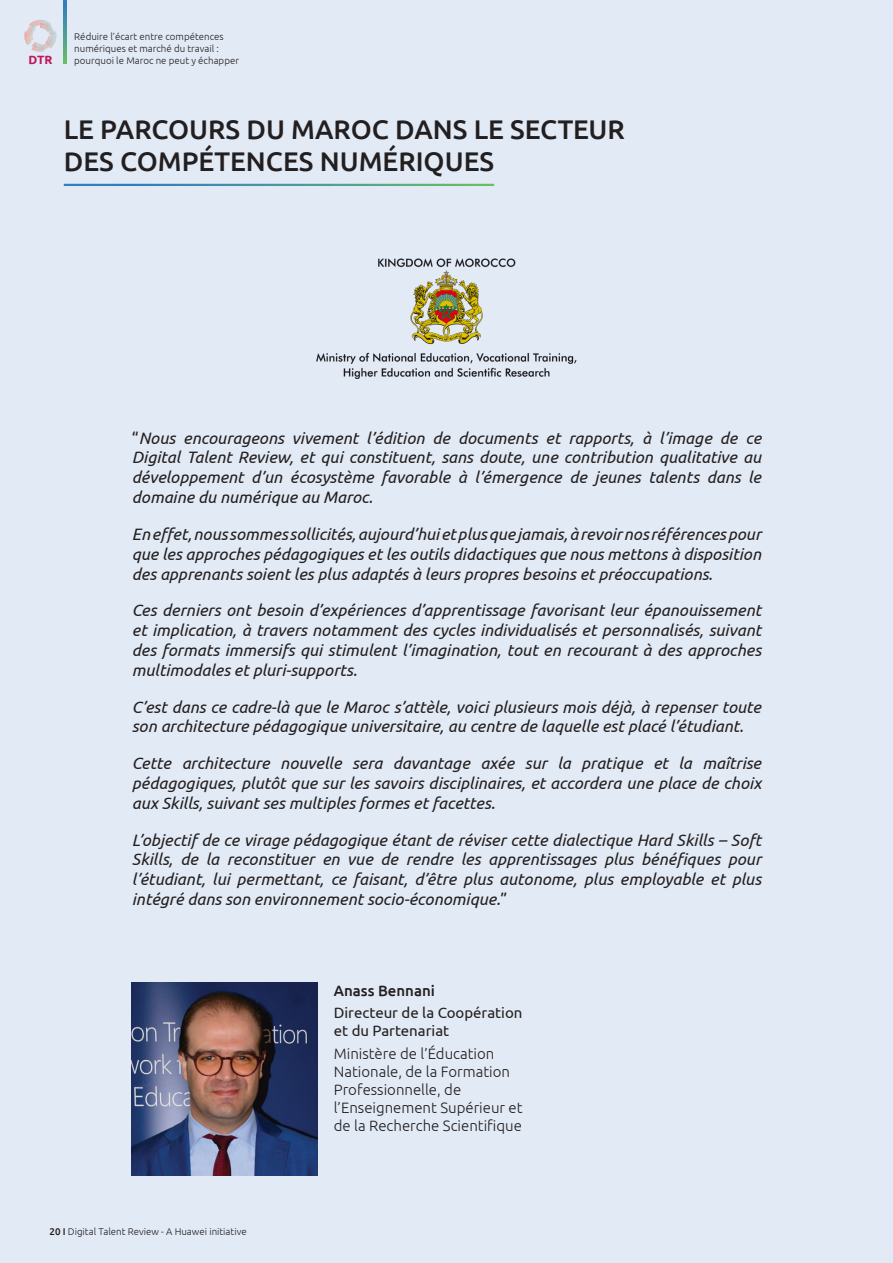
<style>
.page{position:relative;width:893px;height:1263px;background:#e2eaf5}
.page>*{position:absolute;margin:0;border:0;box-sizing:border-box;transform-origin:0 0}
.Heading_A{font:500 27px/32.4px "Ubuntu";color:#231f20}
.Body_copy_8_9_6{font:italic 16.5px/19.8px "Ubuntu";color:#231f20;text-align:justify}
.Body_copy_8_9_6-2{font:300 15px/18px "Ubuntu";color:#231f20}
.Body_copy_8_9_6-3{font:15px/18px "Ubuntu";color:#231f20}
.Body_copy_8_9_6-4{font:500 15px "Ubuntu";color:#231f20}
.t1{font:700 12px "Ubuntu";color:#bf175a}
.t2{font:300 9.75px/11.7px "Ubuntu";color:#231f20}
.s1{font-style:normal}
.s2{font-weight:500}
</style>
<div class="page">
<svg style="left:24px;top:20px;width:33px;height:32px"></svg>
<svg style="left:64px;top:0;width:3px;height:64px"></svg>
<img style="left:132px;top:983px;width:186px;height:193px">
<img style="left:317px;top:258px;width:259px;height:121px">
<hr style="left:64px;top:184px;width:430px;height:2px;background:#fff">
<p class="t1" style="left:28px;top:52px;width:25px">DTR</p>
<p class="t2" style="left:74px;top:31px;width:166px">Réduire l’écart entre compétences numériques et marché du travail : pourquoi le Maroc ne peut y échapper</p>
<p class="Heading_A" style="left:64px;top:112px;width:563px">LE PARCOURS DU MAROC DANS LE SECTEUR<br>DES COMPÉTENCES NUMÉRIQUES</p>
<p class="Body_copy_8_9_6" style="left:132px;top:427px;width:631px"><span class="s1">“</span>Nous encourageons vivement l’édition de documents et rapports, à l’image de ce Digital Talent Review, et qui constituent, sans doute, une contribution qualitative au développement d’un écosystème favorable à l’émergence de jeunes talents dans le domaine du numérique au Maroc.</p>
<p class="Body_copy_8_9_6" style="left:132px;top:524px;width:631px">En effet, nous sommes sollicités, aujourd’hui et plus que jamais, à revoir nos références pour que les approches pédagogiques et les outils didactiques que nous mettons à disposition des apprenants soient les plus adaptés à leurs propres besoins et préoccupations.</p>
<p class="Body_copy_8_9_6" style="left:132px;top:600px;width:631px">Ces derniers ont besoin d’expériences d’apprentissage favorisant leur épanouissement et implication, à travers notamment des cycles individualisés et personnalisés, suivant des formats immersifs qui stimulent l’imagination, tout en recourant à des approches multimodales et pluri-supports.</p>
<p class="Body_copy_8_9_6" style="left:132px;top:696px;width:631px">C’est dans ce cadre-là que le Maroc s’attèle, voici plusieurs mois déjà, à repenser toute son architecture pédagogique universitaire, au centre de laquelle est placé l’étudiant.</p>
<p class="Body_copy_8_9_6" style="left:132px;top:753px;width:631px">Cette architecture nouvelle sera davantage axée sur la pratique et la maîtrise pédagogiques, plutôt que sur les savoirs disciplinaires, et accordera une place de choix aux Skills, suivant ses multiples formes et facettes.</p>
<p class="Body_copy_8_9_6" style="left:132px;top:829px;width:631px">L’objectif de ce virage pédagogique étant de réviser cette dialectique Hard Skills – Soft Skills, de la reconstituer en vue de rendre les apprentissages plus bénéfiques pour l’étudiant, lui permettant, ce faisant, d’être plus autonome, plus employable et plus intégré dans son environnement socio-économique.<span class="s1">”</span></p>
<p class="Body_copy_8_9_6-4" style="left:334px;top:981px;width:103px">Anass Bennani</p>
<p class="Body_copy_8_9_6-3" style="left:334px;top:1003px;width:190px">Directeur de la Coopération et du Partenariat</p>
<p class="Body_copy_8_9_6-2" style="left:334px;top:1044px;width:190px">Ministère de l’Éducation<br>Nationale, de la Formation<br>Professionnelle, de l’Enseignement Supérieur et de la Recherche Scientifique</p>
<p class="t2" style="left:49px;top:1225px;width:199px"><span class="s2">20 I</span> Digital Talent Review - A Huawei initiative</p>
</div>
